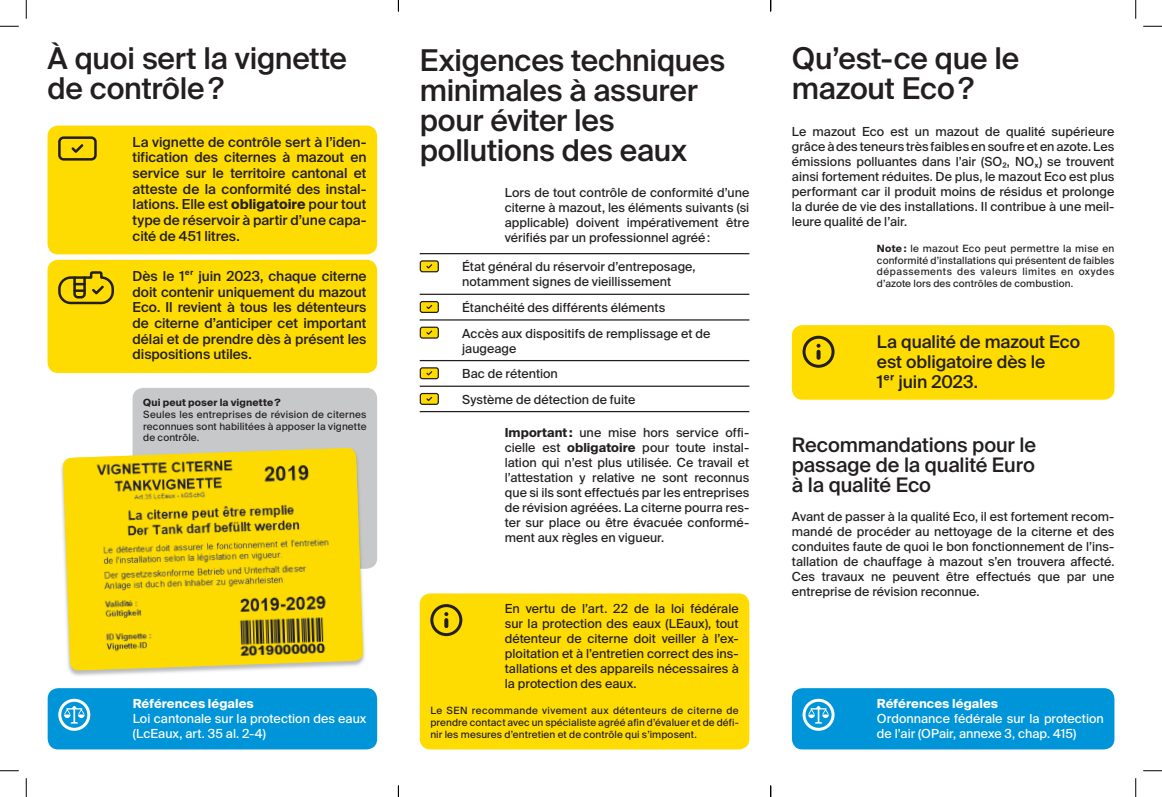
<style>
.page{position:relative;width:1162px;height:797px;background:#fff}
.page>*{position:absolute;margin:0;border:0;box-sizing:border-box;transform-origin:0 0}
.t1{font:500 30px/30px "Suisse Intl";letter-spacing:-.01em;color:#231f20}
.t2{font:500 20px/20px "Suisse Intl";letter-spacing:-.005em;color:#231f20;text-align:justify}
.t3{font:500 17.5px/20px "Suisse Intl";letter-spacing:-.005em;color:#231f20}
.t4{font:500 13.75px/15.6px "Suisse Intl";color:#231f20;text-align:justify}
.t5{font:12.5px/15px "Suisse Intl";letter-spacing:.005em;color:#231f20;text-align:justify}
.t6{font:12.5px/15px "Suisse Intl";letter-spacing:.005em;color:#fff}
.t7{font:700 12.5px "Suisse Intl";letter-spacing:.005em;color:#fff}
.t8{font:10px/11.9px "Suisse Intl";letter-spacing:.01em;color:#231f20;text-align:justify}
.t9{font:700 10px "Suisse Intl";letter-spacing:.015em;color:#231f20}
.s1{font-weight:700}
</style>
<div class="page">
<div style="left:133px;top:388px;width:244px;height:180px;background:#c7c8ca;border-radius:11px"></div>
<img style="left:61px;top:463px;width:305px;height:213px">
<img style="left:63px;top:448px;width:300px;height:222px">
<div style="left:48px;top:126px;width:329px;height:128px;background:#ffdc01;border-radius:11px"></div>
<div style="left:48px;top:260px;width:329px;height:113px;background:#ffdc01;border-radius:11px"></div>
<div style="left:58px;top:136px;width:39px;height:25px;border:3px solid #231f20;border-radius:4px"></div>
<svg style="left:71px;top:144px;width:13px;height:9px"></svg>
<svg style="left:58px;top:271px;width:56px;height:33px"></svg>
<hr style="left:420px;top:253px;width:329px;height:1px;background:#231f20">
<hr style="left:420px;top:294px;width:329px;height:1px;background:#231f20">
<hr style="left:420px;top:319px;width:329px;height:1px;background:#231f20">
<hr style="left:420px;top:360px;width:329px;height:1px;background:#231f20">
<hr style="left:420px;top:385px;width:329px;height:2px;background:#231f20">
<hr style="left:420px;top:411px;width:329px;height:1px;background:#231f20">
<div style="left:420px;top:261px;width:18px;height:11px;background:#ffdc01;border-radius:2px"></div>
<div style="left:420px;top:260px;width:19px;height:12px;border:1px solid #231f20;border-radius:2px"></div>
<svg style="left:426px;top:264px;width:7px;height:5px"></svg>
<div style="left:420px;top:301px;width:18px;height:11px;background:#ffdc01;border-radius:2px"></div>
<div style="left:420px;top:301px;width:19px;height:12px;border:1px solid #231f20;border-radius:2px"></div>
<svg style="left:426px;top:304px;width:7px;height:6px"></svg>
<div style="left:420px;top:327px;width:18px;height:11px;background:#ffdc01;border-radius:2px"></div>
<div style="left:420px;top:326px;width:19px;height:12px;border:1px solid #231f20;border-radius:2px"></div>
<svg style="left:426px;top:330px;width:7px;height:5px"></svg>
<div style="left:420px;top:368px;width:18px;height:10px;background:#ffdc01;border-radius:2px"></div>
<div style="left:420px;top:367px;width:19px;height:12px;border:1px solid #231f20;border-radius:2px"></div>
<svg style="left:426px;top:371px;width:7px;height:5px"></svg>
<div style="left:420px;top:393px;width:18px;height:11px;background:#ffdc01;border-radius:2px"></div>
<div style="left:420px;top:393px;width:19px;height:12px;border:1px solid #231f20;border-radius:2px"></div>
<svg style="left:426px;top:396px;width:7px;height:5px"></svg>
<div style="left:792px;top:325px;width:322px;height:75px;background:#ffdc01;border-radius:11px"></div>
<svg style="left:802px;top:336px;width:32px;height:32px"></svg>
<div style="left:420px;top:593px;width:329px;height:156px;background:#ffdc01;border-radius:11px"></div>
<svg style="left:430px;top:604px;width:32px;height:32px"></svg>
<div style="left:792px;top:688px;width:322px;height:61px;background:#0095d9;border-radius:11px"></div>
<svg style="left:802px;top:698px;width:32px;height:32px"></svg>
<div style="left:48px;top:688px;width:329px;height:61px;background:#0095d9;border-radius:11px"></div>
<svg style="left:58px;top:698px;width:32px;height:32px"></svg>
<svg style="left:0;top:25px;width:19px;height:2px"></svg>
<svg style="left:1143px;top:25px;width:19px;height:2px"></svg>
<svg style="left:0;top:770px;width:19px;height:1px"></svg>
<svg style="left:1143px;top:770px;width:19px;height:1px"></svg>
<svg style="left:25px;top:0;width:2px;height:19px"></svg>
<svg style="left:25px;top:778px;width:2px;height:19px"></svg>
<svg style="left:1135px;top:0;width:1px;height:19px"></svg>
<svg style="left:1135px;top:778px;width:1px;height:19px"></svg>
<svg style="left:398px;top:785px;width:1px;height:12px"></svg>
<svg style="left:770px;top:785px;width:1px;height:12px"></svg>
<h1 class="t1" style="left:48px;top:44px;width:301px">À quoi sert la vignette de contrôle ?</h1>
<p class="t4" style="left:133px;top:134px;width:235px">La vignette de contrôle sert à l’iden&shy;tification des citernes à mazout en service sur le territoire cantonal et atteste de la conformité des instal&shy;lations. Elle est <span class="s1">obligatoire</span> pour tout type de réservoir à partir d’une capa&shy;cité de 451 litres.</p>
<p class="t4" style="left:133px;top:268px;width:235px">Dès le 1er juin 2023, chaque citerne doit contenir uniquement du mazout Eco. Il revient à tous les détenteurs de citerne d’anticiper cet important délai et de prendre dès à présent les dispositions utiles.</p>
<p class="t9" style="left:143px;top:396px;width:139px">Qui peut poser la vignette ?</p>
<p class="t8" style="left:143px;top:408px;width:225px">Seules les entreprises de révision de citernes reconnues sont habilitées à apposer la vignette de contrôle.</p>
<p class="t7" style="left:133px;top:696px;width:123px">Références légales</p>
<p class="t6" style="left:133px;top:711px;width:233px">Loi cantonale sur la protection des eaux (LcEaux, art. 35 al. 2-4)</p>
<h1 class="t1" style="left:420px;top:45px;width:307px">Exigences techniques minimales à assurer pour éviter les pollutions des eaux</h1>
<p class="t5" style="left:505px;top:185px;width:246px">Lors de tout contrôle de conformité d’une citerne à mazout, les éléments suivants (si applicable) doivent impérativement être vérifiés par un professionnel agréé :</p>
<p class="t5" style="left:462px;top:259px;width:235px">État général du réservoir d’entreposage, notamment signes de vieillissement</p>
<p class="t5" style="left:462px;top:295px;width:250px;line-height:25.6px">Étanchéité des différents éléments<br>Accès aux dispositifs de remplissage et de</p>
<p class="t5" style="left:462px;top:335px;width:175px;line-height:25.6px;text-align:left">jaugeage<br>Bac de rétention<br>Système de détection de fuite</p>
<p class="t5" style="left:505px;top:425px;width:246px"><span class="s1">Important :</span> une mise hors service offi&shy;cielle est <span class="s1">obligatoire</span> pour toute instal&shy;lation qui n’est plus utilisée. Ce travail et l’attestation y relative ne sont reconnus que si ils sont effectués par les entreprises de révision agréées. La citerne pourra res&shy;ter sur place ou être évacuée conformé&shy;ment aux règles en vigueur.</p>
<p class="t5" style="left:505px;top:601px;width:235px">En vertu de l’art. 22 de la loi fédérale sur la protection des eaux (LEaux), tout détenteur de citerne doit veiller à l’ex&shy;ploitation et à l’entretien correct des ins&shy;tallations et des appareils nécessaires à la protection des eaux.</p>
<p class="t8" style="left:430px;top:704px;width:310px">Le SEN recommande vivement aux détenteurs de citerne de prendre contact avec un spécialiste agréé afin d’évaluer et de défi&shy;nir les mesures d’entretien et de contrôle qui s’imposent.</p>
<h1 class="t1" style="left:792px;top:44px;width:229px">Qu’est-ce que le mazout Eco ?</h1>
<p class="t5" style="left:792px;top:124px;width:324px">Le mazout Eco est un mazout de qualité supérieure grâce à des teneurs très faibles en soufre et en azote. Les émissions polluantes dans l’air (SO2, NOx) se trouvent ainsi fortement réduites. De plus, le mazout Eco est plus performant car il produit moins de résidus et prolonge la durée de vie des installations. Il contribue à une meil&shy;leure qualité de l’air.</p>
<p class="t8" style="left:877px;top:242px;width:239px"><span class="s1">Note :</span> le mazout Eco peut permettre la mise en conformité d’installations qui présentent de faibles dépassements des valeurs limites en oxydes d’azote lors des contrôles de combustion.</p>
<h3 class="t3" style="left:877px;top:332px;width:205px">La qualité de mazout Eco est obligatoire dès le<br>1er juin 2023.</h3>
<h2 class="t2" style="left:792px;top:435px;width:246px">Recommandations pour le passage de la qualité Euro à la qualité Eco</h2>
<p class="t5" style="left:792px;top:509px;width:324px">Avant de passer à la qualité Eco, il est fortement recom&shy;mandé de procéder au nettoyage de la citerne et des conduites faute de quoi le bon fonctionnement de l’ins&shy;tallation de chauffage à mazout s’en trouvera affecté.<br>Ces travaux ne peuvent être effectués que par une entreprise de révision reconnue.</p>
<p class="t7" style="left:877px;top:696px;width:123px">Références légales</p>
<p class="t6" style="left:877px;top:711px;width:228px">Ordonnance fédérale sur la protection de l’air (OPair, annexe 3, chap. 415)</p>
</div>
